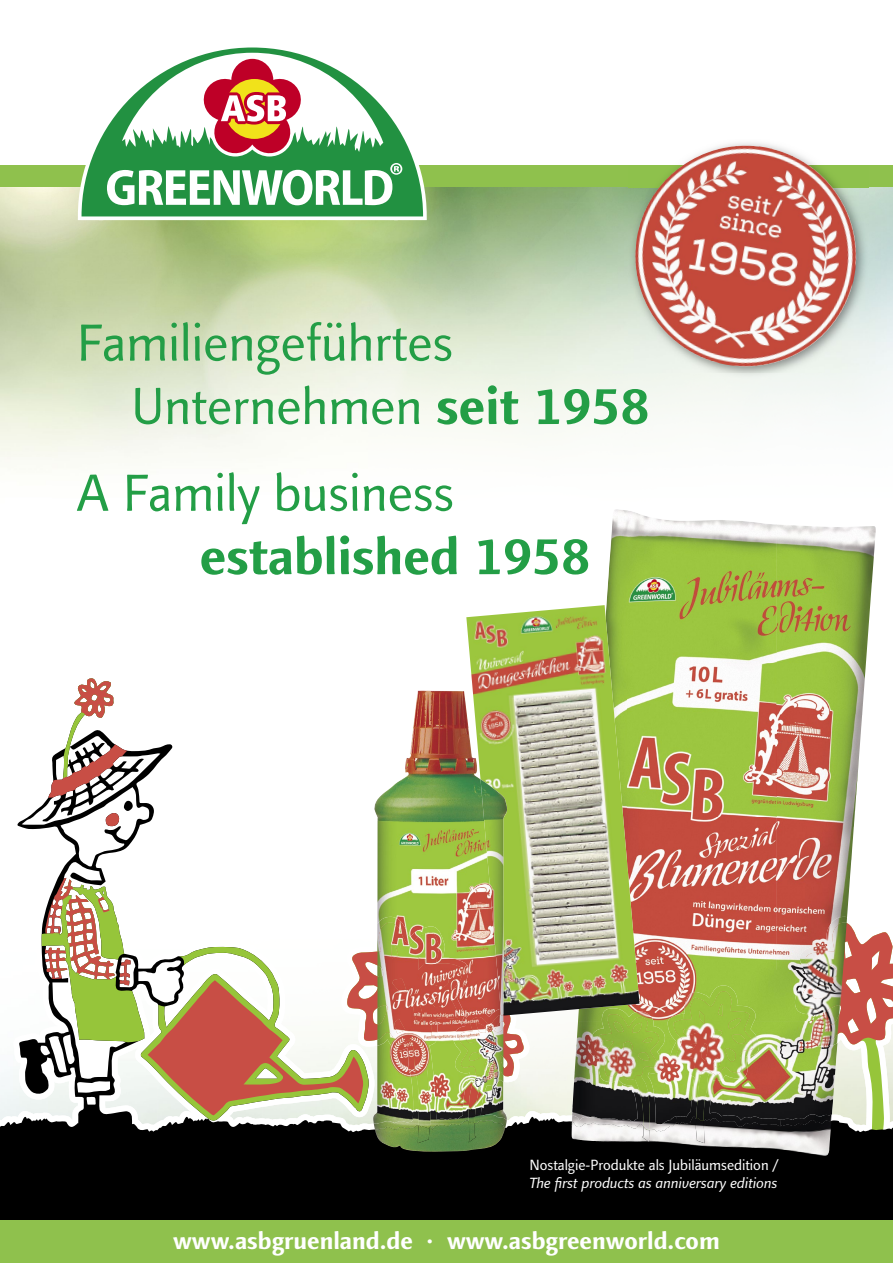
<style>
.page{position:relative;width:893px;height:1263px;background:#fff}
.page>*{position:absolute;margin:0;border:0;box-sizing:border-box;transform-origin:0 0}
.t1{font:52.8px/63.3px "Linotype Finnegan";color:#239e46}
.t2{font:700 52.8px "Linotype Finnegan";color:#239e46}
.t3{font:700 24.75px "Linotype Finnegan";color:#fff}
.t4{font:15px "Linotype Finnegan";color:#fff}
.t5{font:italic 15px "Linotype Finnegan";color:#fff}
.s1{font-weight:700}
</style>
<div class="page">
<img style="left:52px;top:187px;width:574px;height:187px">
<img style="left:868px;top:187px;width:25px;height:187px">
<div style="left:0;top:166px;width:893px;height:21px;background:#8fc14d"></div>
<svg style="left:77px;top:47px;width:351px;height:174px"></svg>
<svg style="left:82px;top:48px;width:341px;height:168px;fill:#229141"></svg>
<svg style="left:107px;top:50px;width:295px;height:155px"></svg>
<svg style="left:0;top:690px;width:863px;height:424px"></svg>
<svg style="left:837px;top:921px;width:56px;height:193px"></svg>
<div style="left:0;top:1114px;width:893px;height:106px;background:#000"></div>
<svg style="left:17px;top:690px;width:352px;height:442px"></svg>
<svg style="left:42px;top:879px;width:484px;height:264px"></svg>
<svg style="left:45px;top:678px;width:319px;height:437px"></svg>
<div style="left:0;top:1220px;width:893px;height:43px;background:#8fc14d"></div>
<img style="left:781px;top:1021px;width:56px;height:99px">
<img style="left:639px;top:970px;width:156px;height:51px">
<img style="left:628px;top:520px;width:149px;height:450px">
<img style="left:776px;top:714px;width:86px;height:256px">
<img style="left:606px;top:509px;width:22px;height:96px">
<img style="left:776px;top:526px;width:100px;height:188px">
<img style="left:795px;top:917px;width:52px;height:130px">
<img style="left:684px;top:991px;width:97px;height:136px">
<img style="left:572px;top:1006px;width:112px;height:122px">
<img style="left:780px;top:1114px;width:52px;height:12px">
<img style="left:801px;top:923px;width:46px;height:118px">
<img style="left:594px;top:1014px;width:65px;height:65px">
<img style="left:687px;top:1075px;width:30px;height:46px">
<img style="left:674px;top:991px;width:79px;height:84px">
<img style="left:649px;top:1122px;width:100px;height:26px">
<img style="left:642px;top:1126px;width:7px;height:15px">
<img style="left:696px;top:1118px;width:8px;height:25px">
<img style="left:629px;top:142px;width:239px;height:237px">
<img style="left:626px;top:146px;width:239px;height:229px">
<img style="left:466px;top:605px;width:173px;height:410px">
<img style="left:373px;top:1021px;width:4px;height:103px">
<img style="left:374px;top:754px;width:127px;height:267px">
<img style="left:377px;top:917px;width:100px;height:205px">
<img style="left:459px;top:1015px;width:44px;height:64px">
<img style="left:399px;top:1044px;width:45px;height:78px">
<img style="left:377px;top:923px;width:86px;height:121px">
<img style="left:375px;top:1122px;width:130px;height:30px">
<img style="left:468px;top:1121px;width:8px;height:22px">
<img style="left:418px;top:1125px;width:12px;height:18px">
<img style="left:501px;top:796px;width:6px;height:220px">
<p class="t1" style="left:131px;top:312px;width:520px;text-indent:-55px">Familiengeführtes<br>Unternehmen <span class="s1">seit 1958</span></p>
<p class="t1" style="left:77px;top:462px;width:379px">A Family business</p>
<p class="t2" style="left:200px;top:525px;width:392px">established 1958</p>
<p class="t4" style="left:529px;top:1156px;width:251px">Nostalgie-Produkte als Jubiläumsedition /</p>
<p class="t5" style="left:529px;top:1174px;width:249px">The first products as anniversary editions</p>
<p class="t3" style="left:173px;top:1226px;width:548px">www.asbgruenland.de · www.asbgreenworld.com</p>
</div>
